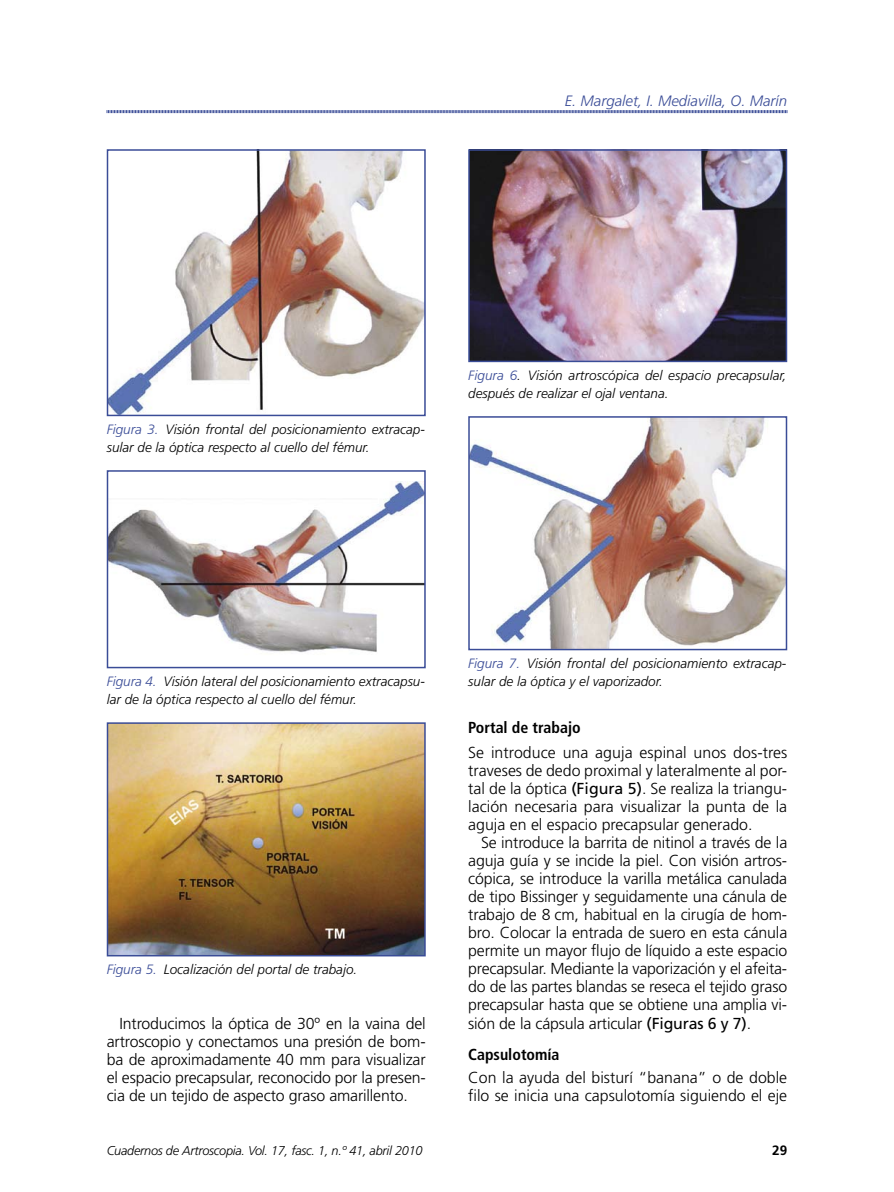
<style>
.page{position:relative;width:894px;height:1192px;background:#fff}
.page>*{position:absolute;margin:0;border:0;box-sizing:border-box;transform-origin:0 0}
.t1{font:300 15.9px/18px "Frutiger LT Std";letter-spacing:-.01em;color:#000}
.t2{font:italic 300 15px "Frutiger LT Std";color:#3a4c97}
.t3{font:italic 300 13.5px/18px "Frutiger LT Std";color:#000}
.t4{font:700 13.5px "Frutiger LT Std";color:#000}
.t5{font:italic 300 12.75px "Frutiger LT Std";letter-spacing:-.02em;color:#000}
.s1{color:#3a4c97}
.s2{font-weight:700;font-stretch:condensed}
.s3{font-weight:400}
</style>
<div class="page">
<svg style="left:106px;top:110px;width:681px;height:4px"></svg>
<img style="left:110px;top:152px;width:313px;height:261px">
<div style="left:107px;top:149px;width:319px;height:267px;border:2px solid #3a4c97"></div>
<img style="left:110px;top:481px;width:313px;height:172px">
<div style="left:107px;top:470px;width:319px;height:198px;border:2px solid #3a4c97"></div>
<img style="left:110px;top:725px;width:313px;height:228px">
<div style="left:107px;top:722px;width:319px;height:234px;border:2px solid #3a4c97"></div>
<img style="left:471px;top:152px;width:313px;height:207px">
<div style="left:468px;top:149px;width:319px;height:213px;border:2px solid #3a4c97"></div>
<img style="left:471px;top:419px;width:313px;height:228px">
<div style="left:468px;top:416px;width:319px;height:234px;border:2px solid #3a4c97"></div>
<p class="t2" style="left:565px;top:92px;width:224px">E. Margalet, I. Mediavilla, O. Marín</p>
<p class="t3" style="left:107px;top:420px;width:320px"><span class="s1">Figura 3.</span> Visión frontal del posicionamiento extracap&shy;sular de la óptica respecto al cuello del fémur.</p>
<p class="t3" style="left:468px;top:366px;width:320px"><span class="s1">Figura 6</span>. Visión artroscópica del espacio precapsular, después de realizar el ojal ventana.</p>
<p class="t3" style="left:107px;top:672px;width:320px"><span class="s1">Figura 4.</span> Visión lateral del posicionamiento extracapsu&shy;lar de la óptica respecto al cuello del fémur.</p>
<p class="t3" style="left:107px;top:960px;width:252px"><span class="s1">Figura 5.</span> Localización del portal de trabajo.</p>
<p class="t1" style="left:107px;top:1014px;width:320px;text-align:justify;text-indent:13px">Introducimos la óptica de 30º en la vaina del artroscopio y conectamos una presión de bom&shy;ba de aproximadamente 40 mm para visualizar el espacio precapsular, reconocido por la presen&shy;cia de un tejido de aspecto graso amarillento.</p>
<p class="t3" style="left:468px;top:654px;width:320px"><span class="s1">Figura 7.</span> Visión frontal del posicionamiento extracap&shy;sular de la óptica y el vaporizador.</p>
<p class="t1" style="left:468px;top:715px;width:321px;line-height:25px"><span class="s2">Portal de trabajo<br></span>Se introduce una aguja espinal unos dos-tres</p>
<p class="t1" style="left:468px;top:762px;width:320px">traveses de dedo proximal y lateralmente al por-</p>
<p class="t1" style="left:468px;top:780px;width:320px">tal de la óptica <span class="s3">(Figura 5)</span>. Se realiza la triangu-</p>
<p class="t1" style="left:468px;top:798px;width:320px">lación necesaria para visualizar la punta de la</p>
<p class="t1" style="left:468px;top:816px;width:286px">aguja en el espacio precapsular generado.</p>
<p class="t1" style="left:481px;top:834px;width:308px">Se introduce la barrita de nitinol a través de la</p>
<p class="t1" style="left:468px;top:852px;width:320px">aguja guía y se incide la piel. Con visión artros-</p>
<p class="t1" style="left:468px;top:870px;width:320px">cópica, se introduce la varilla metálica canulada</p>
<p class="t1" style="left:468px;top:888px;width:320px">de tipo Bissinger y seguidamente una cánula de</p>
<p class="t1" style="left:468px;top:906px;width:320px">trabajo de 8 cm, habitual en la cirugía de hom-</p>
<p class="t1" style="left:468px;top:924px;width:320px">bro. Colocar la entrada de suero en esta cánula</p>
<p class="t1" style="left:468px;top:942px;width:320px">permite un mayor flujo de líquido a este espacio</p>
<p class="t1" style="left:468px;top:960px;width:320px">precapsular. Mediante la vaporización y el afeita-</p>
<p class="t1" style="left:468px;top:978px;width:320px">do de las partes blandas se reseca el tejido graso</p>
<p class="t1" style="left:468px;top:996px;width:320px">precapsular hasta que se obtiene una amplia vi-</p>
<p class="t1" style="left:468px;top:1014px;width:284px">sión de la cápsula articular <span class="s3">(Figuras 6 y 7)</span>.</p>
<p class="t1" style="left:468px;top:1044px;width:320px;line-height:22px"><span class="s2">Capsulotomía<br></span>Con la ayuda del bisturí “banana” o de doble</p>
<p class="t1" style="left:468px;top:1086px;width:320px">filo se inicia una capsulotomía siguiendo el eje</p>
<p class="t5" style="left:107px;top:1142px;width:317px">Cuadernos de Artroscopia. Vol. 17, fasc. 1, n.º 41, abril 2010</p>
<p class="t4" style="left:772px;top:1141px;width:17px">29</p>
</div>
